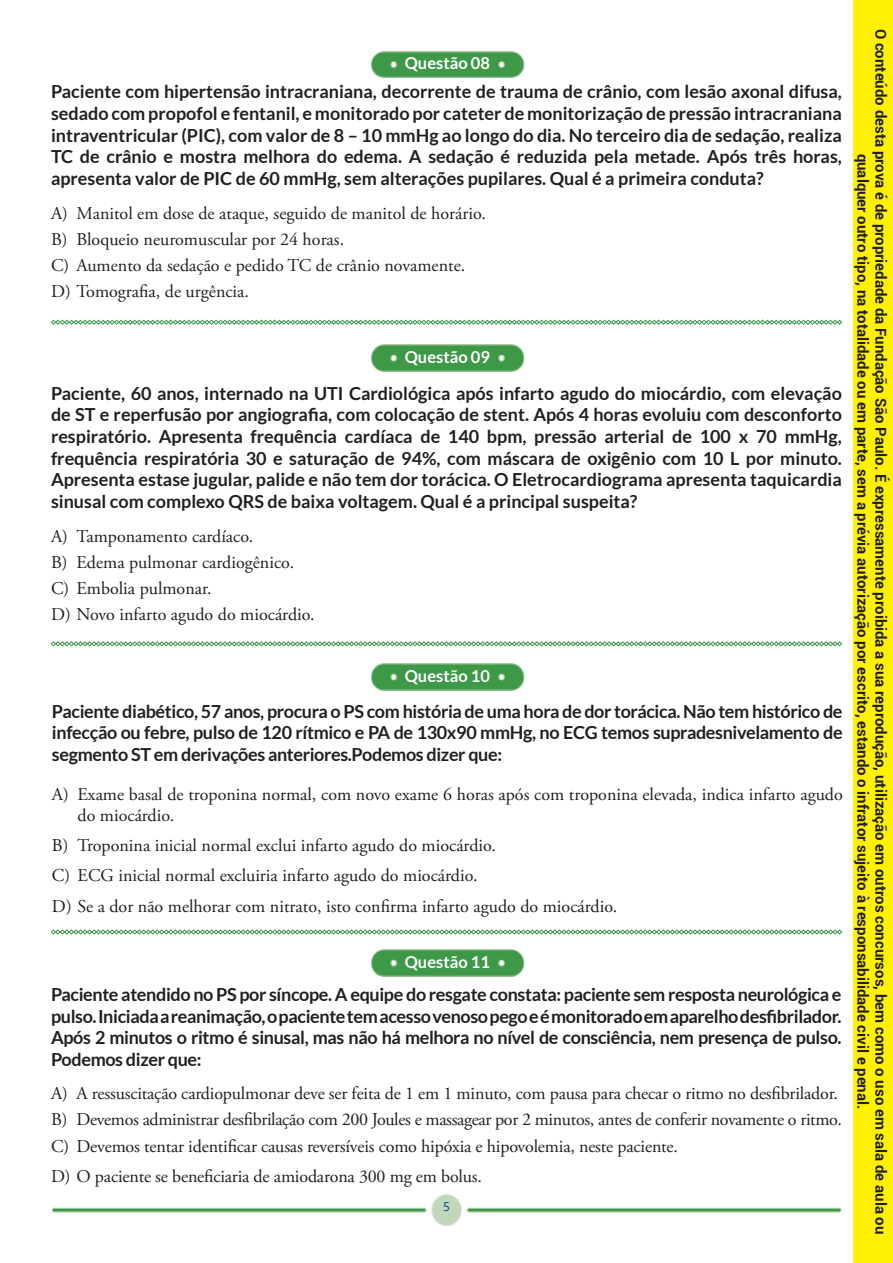
<style>
.page{position:relative;width:893px;height:1263px;background:#fff}
.page>*{position:absolute;margin:0;border:0;box-sizing:border-box;transform-origin:0 0}
.t1{font:700 18px/21.6px "Lato";letter-spacing:-.02em;color:#231f20;text-align:justify}
.Alternativas{font:18px/21.6px "Adobe Garamond Pro";color:#231f20}
.Alternativas-2{font:18px "Adobe Garamond Pro";letter-spacing:-.02em;color:#231f20}
.t2{font:700 16.5px "Lato";color:#fff}
.t3{font:700 15px/18px "Roboto";color:#231f20;text-align:center}
.t4{font:12.6px "Segoe UI";color:#00467c}
</style>
<div class="page">
<img style="left:52px;top:1194px;width:790px;height:33px">
<img style="left:371px;top:51px;width:154px;height:26px">
<img style="left:371px;top:345px;width:154px;height:26px">
<img style="left:371px;top:664px;width:154px;height:26px">
<img style="left:371px;top:950px;width:154px;height:26px">
<svg style="left:51px;top:320px;width:791px;height:5px"></svg>
<svg style="left:51px;top:641px;width:791px;height:5px"></svg>
<svg style="left:51px;top:929px;width:791px;height:5px"></svg>
<div style="left:853px;top:0;width:40px;height:1263px;background:#fff101"></div>
<p class="t2" style="left:405px;top:54px;width:87px">Questão 08</p>
<p class="t1" style="left:51px;top:81px;width:792px">Paciente com hipertensão intracraniana, decorrente de trauma de crânio, com lesão axonal difusa, sedado com propofol e fentanil, e monitorado por cateter de monitorização de pressão intracraniana intraventricular (PIC), com valor de 8 – 10 mmHg ao longo do dia. No terceiro dia de sedação, realiza TC de crânio e mostra melhora do edema. A sedação é reduzida pela metade. Após três horas, apresenta valor de PIC de 60 mmHg, sem alterações pupilares. Qual é a primeira conduta?</p>
<p class="Alternativas" style="left:51px;top:203px;width:436px">A) Manitol em dose de ataque, seguido de manitol de horário.</p>
<p class="Alternativas" style="left:51px;top:229px;width:295px">B) Bloqueio neuromuscular por 24 horas.</p>
<p class="Alternativas" style="left:51px;top:255px;width:416px">C) Aumento da sedação e pedido TC de crânio novamente.</p>
<p class="Alternativas" style="left:51px;top:281px;width:200px">D) Tomografia, de urgência.</p>
<p class="t2" style="left:405px;top:347px;width:87px">Questão 09</p>
<p class="t1" style="left:51px;top:382px;width:792px">Paciente, 60 anos, internado na UTI Cardiológica após infarto agudo do miocárdio, com elevação de ST e reperfusão por angiografia, com colocação de stent. Após 4 horas evoluiu com desconforto respiratório. Apresenta frequência cardíaca de 140 bpm, pressão arterial de 100 x 70 mmHg, frequência respiratória 30 e saturação de 94%, com máscara de oxigênio com 10 L por minuto.<br>Apresenta estase jugular, palide e não tem dor torácica. O Eletrocardiograma apresenta taquicardia sinusal com complexo QRS de baixa voltagem. Qual é a principal suspeita?</p>
<p class="Alternativas" style="left:51px;top:526px;width:204px">A) Tamponamento cardíaco.</p>
<p class="Alternativas" style="left:51px;top:552px;width:245px">B) Edema pulmonar cardiogênico.</p>
<p class="Alternativas" style="left:51px;top:578px;width:162px">C) Embolia pulmonar.</p>
<p class="Alternativas" style="left:51px;top:604px;width:265px">D) Novo infarto agudo do miocárdio.</p>
<p class="t2" style="left:405px;top:666px;width:87px">Questão 10</p>
<p class="t1" style="left:52px;top:700px;width:792px">Paciente diabético, 57 anos, procura o PS com história de uma hora de dor torácica. Não tem histórico de infecção ou febre, pulso de 120 rítmico e PA de 130x90 mmHg, no ECG temos supradesnivelamento de segmento ST em derivações anteriores.Podemos dizer que:</p>
<p class="Alternativas" style="left:78px;top:784px;width:767px;text-indent:-26px">A) Exame basal de troponina normal, com novo exame 6 horas após com troponina elevada, indica infarto agudo do miocárdio.</p>
<p class="Alternativas" style="left:52px;top:835px;width:446px">B) Troponina inicial normal exclui infarto agudo do miocárdio.</p>
<p class="Alternativas" style="left:52px;top:865px;width:427px">C) ECG inicial normal excluiria infarto agudo do miocárdio.</p>
<p class="Alternativas" style="left:52px;top:896px;width:567px">D) Se a dor não melhorar com nitrato, isto confirma infarto agudo do miocárdio.</p>
<p class="t2" style="left:405px;top:952px;width:87px">Questão 11</p>
<p class="t1" style="left:51px;top:983px;width:792px">Paciente atendido no PS por síncope. A equipe do resgate constata: paciente sem resposta neurológica e pulso. Iniciada a reanimação, o paciente tem acesso venoso pego e é monitorado em aparelho desfibrilador.<br>Após 2 minutos o ritmo é sinusal, mas não há melhora no nível de consciência, nem presença de pulso.<br>Podemos dizer que:</p>
<p class="Alternativas" style="left:51px;top:1083px;width:788px">A) A ressuscitação cardiopulmonar deve ser feita de 1 em 1 minuto, com pausa para checar o ritmo no desfibrilador.</p>
<p class="Alternativas-2" style="left:51px;top:1108px;width:792px">B) Devemos administrar desfibrilação com 200 Joules e massagear por 2 minutos, antes de conferir novamente o ritmo.</p>
<p class="Alternativas" style="left:51px;top:1136px;width:628px">C) Devemos tentar identificar causas reversíveis como hipóxia e hipovolemia, neste paciente.</p>
<p class="Alternativas" style="left:51px;top:1166px;width:432px">D) O paciente se beneficiaria de amiodarona 300 mg em bolus.</p>
<p class="t4" style="left:443px;top:1196px;width:8px">5</p>
<p class="t3" style="left:890px;top:29px;width:1207px;rotate:90deg">O conteúdo desta prova é de propriedade da Fundação São Paulo. É expressamente proibida a sua reprodução, utilização em outros concursos, bem como o uso em sala de aula ou qualquer outro tipo, na totalidade ou em parte, sem a prévia autorização por escrito, estando o infrator sujeito à responsabilidade civil e penal.</p>
</div>
